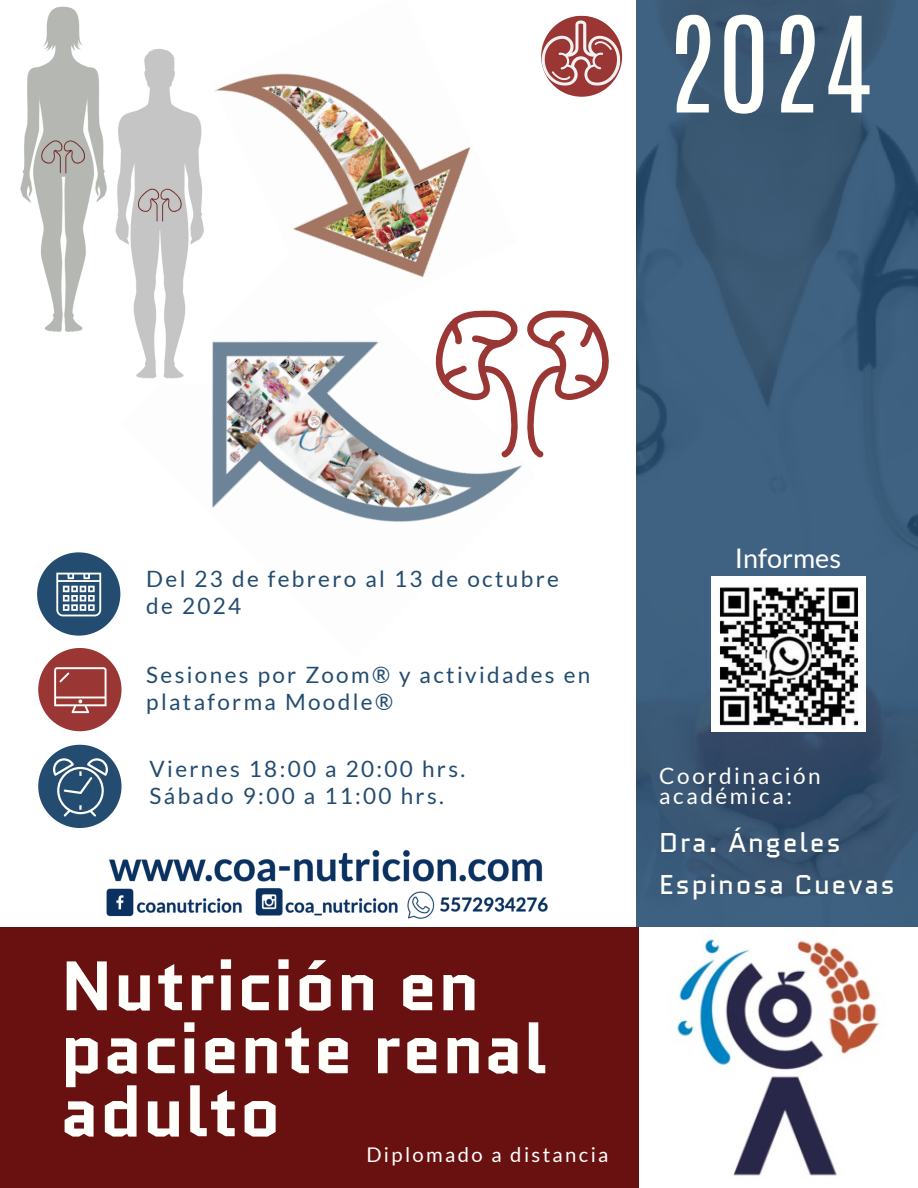
<style>
.page{position:relative;width:918px;height:1188px;background:#fff}
.page>*{position:absolute;margin:0;border:0;box-sizing:border-box;transform-origin:0 0}
.t1{font:112.5px "Antonio";color:#fffffb}
.t2{font:700 69.75px/63px "Quantico";letter-spacing:.015em;color:#fffffb}
.t3{font:27px/42.8px "Quantico";letter-spacing:.065em;color:#fffffb}
.t4{font:27px "Lato";color:#fff}
.t5{font:22.5px/27px "Lato";letter-spacing:.105em;color:#234c70}
.t6{font:22.5px/20.2px "Lato";letter-spacing:.115em;color:#fffffb}
.t7{font:20.25px "Lato";letter-spacing:.115em;color:#fffffb}
</style>
<div class="page">
<div style="left:0;top:927px;width:639px;height:261px;background:#691010"></div>
<img style="left:677px;top:939px;width:203px;height:237px">
<img style="left:212px;top:341px;width:311px;height:181px">
<img style="left:20px;top:6px;width:87px;height:326px">
<img style="left:115px;top:49px;width:89px;height:330px">
<img style="left:215px;top:73px;width:280px;height:238px">
<svg style="left:435px;top:311px;width:174px;height:146px"></svg>
<img style="left:637px;top:0;width:281px;height:927px">
<img style="left:106px;top:850px;width:442px;height:69px">
<img style="left:541px;top:16px;width:81px;height:81px">
<svg style="left:37px;top:552px;width:83px;height:84px"></svg>
<svg style="left:38px;top:648px;width:84px;height:83px"></svg>
<svg style="left:38px;top:745px;width:84px;height:83px"></svg>
<img style="left:711px;top:576px;width:155px;height:155px">
<h1 class="t1" style="left:667px;top:23px;width:206px">2024</h1>
<p class="t5" style="left:146px;top:565px;width:414px">Del 23 de febrero al 13 de octubre de 2024</p>
<p class="t5" style="left:146px;top:661px;width:446px">Sesiones por Zoom® y actividades en plataforma Moodle®</p>
<p class="t5" style="left:150px;top:755px;width:317px">Viernes 18:00 a 20:00 hrs.<br>Sábado 9:00 a 11:00 hrs.</p>
<h2 class="t2" style="left:61px;top:955px;width:487px">Nutrición en paciente renal adulto</h2>
<p class="t7" style="left:366px;top:1142px;width:244px">Diplomado a distancia</p>
<p class="t4" style="left:735px;top:541px;width:108px">Informes</p>
<p class="t6" style="left:659px;top:765px;width:163px">Coordinación académica:</p>
<p class="t3" style="left:659px;top:821px;width:237px">Dra. Ángeles<br>Espinosa Cuevas</p>
</div>
